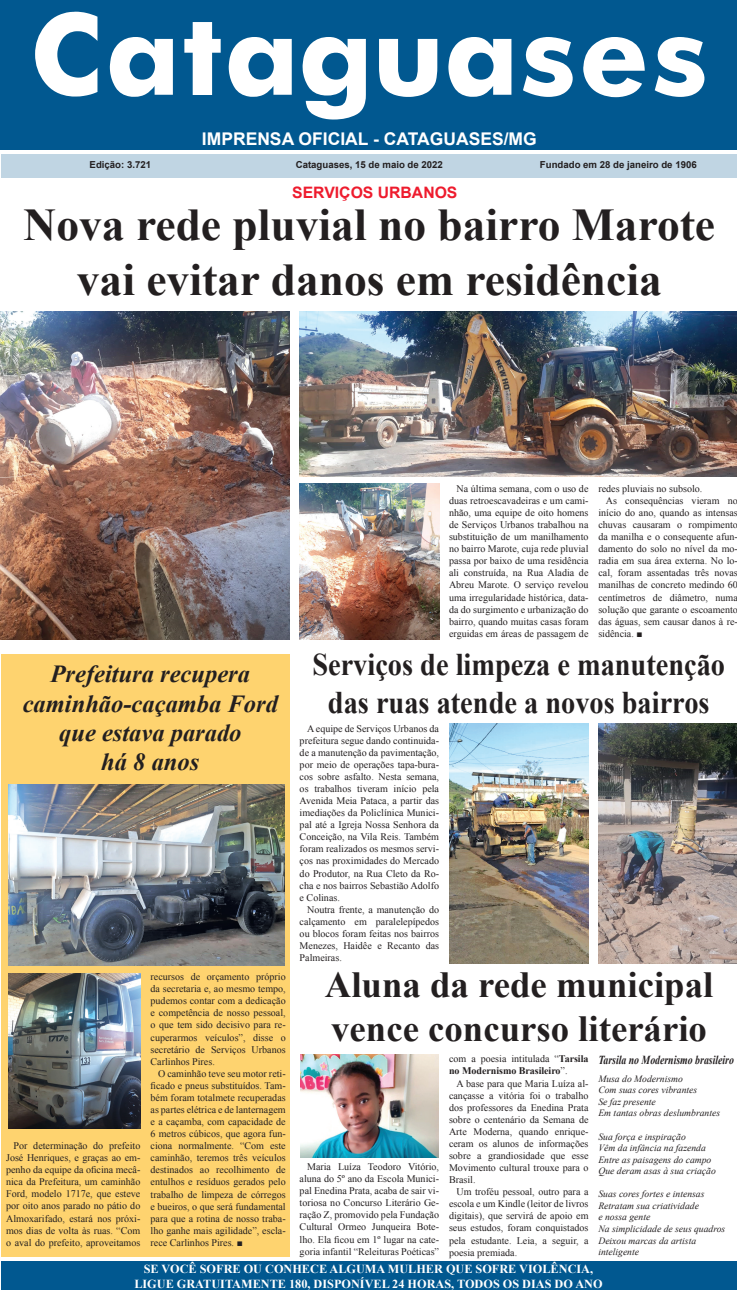
<style>
.page{position:relative;width:737px;height:1290px;background:#fff}
.page>*{position:absolute;margin:0;border:0;box-sizing:border-box;transform-origin:0 0}
.No_Spacing{font:700 127.75px "Futura";color:#fff}
.No_Spacing-2{font:700 45.5px "Times New Roman";color:#231f20}
.No_Spacing-3{font:700 36.75px/44.1px "Times New Roman";color:#231f20}
.No_Spacing-4{font:700 31.5px/37.8px "Times New Roman";color:#231f20;text-align:center;scale:.9 1}
.No_Spacing-5{font:italic 700 24.5px "Times New Roman";color:#231f20}
.No_Spacing-6{font:700 17.5px "Arial";color:#fff}
.No_Spacing-7{font:700 15.75px "Arial";color:#ee1b2d}
.t1{font:700 12.25px "Times New Roman";color:#fff}
.No_Spacing-8{font:italic 700 12.25px "Times New Roman";color:#231f20;scale:.8 1}
.No_Spacing-9{font:10.06px/12.1px "Times New Roman";color:#231f20;text-align:justify}
.t2{font:700 10.06px/12.1px "Times New Roman";letter-spacing:-.005em;color:#231f20}
.No_Spacing-10{font:italic 9.62px "Times New Roman";color:#231f20}
.No_Spacing-11{font:700 9.62px "Arial";color:#231f20}
.s1{font-weight:400}
</style>
<div class="page">
<div style="left:2px;top:1262px;width:735px;height:28px;background:#015890"></div>
<div style="left:1px;top:0;width:736px;height:150px;background:#015890"></div>
<div style="left:1px;top:154px;width:736px;height:24px;background:#c0d5e3"></div>
<img style="left:300px;top:311px;width:437px;height:165px">
<img style="left:1px;top:311px;width:289px;height:328px">
<img style="left:300px;top:484px;width:139px;height:155px">
<div style="left:1px;top:654px;width:289px;height:602px;background:#fed36f"></div>
<img style="left:9px;top:784px;width:275px;height:181px">
<img style="left:9px;top:973px;width:131px;height:155px">
<img style="left:449px;top:724px;width:139px;height:239px">
<img style="left:598px;top:723px;width:139px;height:240px">
<img style="left:300px;top:1055px;width:139px;height:102px">
<p class="No_Spacing" style="left:29px;top:-8px;width:683px">Cataguases</p>
<p class="No_Spacing-6" style="left:202px;top:127px;width:336px">IMPRENSA OFICIAL - CATAGUASES/MG</p>
<p class="No_Spacing-11" style="left:90px;top:158px;width:63px">Edição: 3.721</p>
<p class="No_Spacing-11" style="left:296px;top:158px;width:149px">Cataguases, 15 de maio de 2022</p>
<p class="No_Spacing-11" style="left:540px;top:158px;width:158px">Fundado em 28 de janeiro de 1906</p>
<p class="No_Spacing-7" style="left:292px;top:182px;width:167px">SERVIÇOS URBANOS</p>
<p class="No_Spacing-2" style="left:24px;top:193px;width:693px">Nova rede pluvial no bairro Marote</p>
<p class="No_Spacing-2" style="left:77px;top:248px;width:586px">vai evitar danos em residência</p>
<p class="No_Spacing-5" style="left:51px;top:657px;width:201px">Prefeitura recupera</p>
<p class="No_Spacing-5" style="left:23px;top:686px;width:257px">caminhão-caçamba Ford</p>
<p class="No_Spacing-5" style="left:59px;top:716px;width:184px">que estava parado</p>
<p class="No_Spacing-5" style="left:101px;top:745px;width:100px">há 8 anos</p>
<p class="No_Spacing-9" style="left:6px;top:1139px;width:136px;text-indent:7px">Por determinação do prefeito José Henriques, e graças ao em&shy;penho da equipe da oficina mecâ&shy;nica da Prefeitura, um caminhão Ford, modelo 1717e, que esteve por oito anos parado no pátio do Almoxarifado, estará nos próxi&shy;mos dias de volta às ruas. “Com o aval do prefeito, aproveitamos</p>
<p class="No_Spacing-9" style="left:150px;top:970px;width:137px">recursos de orçamento próprio da secretaria e, ao mesmo tempo, pudemos contar com a dedicação e competência de nosso pessoal, o que tem sido decisivo para re&shy;cuperarmos veículos”, disse o secretário de Serviços Urbanos Carlinhos Pires.</p>
<p class="No_Spacing-9" style="left:150px;top:1067px;width:137px;text-indent:7px">O caminhão teve seu motor reti&shy;ficado e pneus substituídos. Tam&shy;bém foram totalmete recuperadas as partes elétrica e de lanternagem e a caçamba, com capacidade de 6 metros cúbicos, que agora fun&shy;ciona normalmente. “Com este caminhão, teremos três veículos destinados ao recolhimento de entulhos e resíduos gerados pelo trabalho de limpeza de córregos e bueiros, o que será fundamental para que a rotina de nosso traba&shy;lho ganhe mais agilidade”, escla&shy;rece Carlinhos Pires. ■</p>
<p class="No_Spacing-9" style="left:449px;top:482px;width:141px;text-indent:7px">Na última semana, com o uso de duas retroescavadeiras e um cami&shy;nhão, uma equipe de oito homens de Serviços Urbanos trabalhou na substituição de um manilhamento no bairro Marote, cuja rede pluvial passa por baixo de uma residência ali construída, na Rua Aladia de Abreu Marote. O serviço revelou uma irregularidade histórica, data&shy;da do surgimento e urbanização do bairro, quando muitas casas foram erguidas em áreas de passagem de</p>
<p class="No_Spacing-9" style="left:598px;top:482px;width:105px">redes pluviais no subsolo.</p>
<p class="No_Spacing-9" style="left:606px;top:494px;width:133px">As consequências vieram no</p>
<p class="No_Spacing-9" style="left:598px;top:506px;width:141px">início do ano, quando as intensas</p>
<p class="No_Spacing-9" style="left:598px;top:518px;width:141px">chuvas causaram o rompimento</p>
<p class="No_Spacing-9" style="left:598px;top:530px;width:141px">da manilha e o consequente afun-</p>
<p class="No_Spacing-9" style="left:598px;top:543px;width:141px">damento do solo no nível da mo-</p>
<p class="No_Spacing-9" style="left:598px;top:555px;width:141px">radia em sua área externa. No lo-</p>
<p class="No_Spacing-9" style="left:598px;top:567px;width:141px">cal, foram assentadas três novas</p>
<p class="No_Spacing-9" style="left:598px;top:579px;width:141px">manilhas de concreto medindo 60</p>
<p class="No_Spacing-9" style="left:598px;top:591px;width:141px">centímetros de diâmetro, numa</p>
<p class="No_Spacing-9" style="left:598px;top:603px;width:141px">solução que garante o escoamento</p>
<p class="No_Spacing-9" style="left:598px;top:615px;width:141px">das águas, sem causar danos à re-</p>
<p class="No_Spacing-9" style="left:598px;top:627px;width:46px">sidência. ■</p>
<p class="No_Spacing-4" style="left:312px;top:645px;width:460px">Serviços de limpeza e manutenção das ruas atende a novos bairros</p>
<p class="No_Spacing-9" style="left:300px;top:722px;width:141px;text-indent:7px">A equipe de Serviços Urbanos da prefeitura segue dando continuida&shy;de a manutenção da pavimentação, por meio de operações tapa-bura&shy;cos sobre asfalto. Nesta semana, os trabalhos tiveram início pela Avenida Meia Pataca, a partir das imediações da Policlínica Munici&shy;pal até a Igreja Nossa Senhora da Conceição, na Vila Reis. Também foram realizados os mesmos servi&shy;ços nas proximidades do Mercado do Produtor, na Rua Cleto da Ro&shy;cha e nos bairros Sebastião Adolfo e Colinas.</p>
<p class="No_Spacing-9" style="left:300px;top:903px;width:141px;text-indent:7px">Noutra frente, a manutenção do calçamento em paralelepípedos ou blocos foram feitas nos bairros Menezes, Haidêe e Recanto das Palmeiras.</p>
<p class="No_Spacing-3" style="left:325px;top:962px;width:390px">Aluna da rede municipal vence concurso literário</p>
<p class="No_Spacing-9" style="left:300px;top:1160px;width:141px;text-indent:7px">Maria Luíza Teodoro Vitório, aluna do 5º ano da Escola Munici&shy;pal Enedina Prata, acaba de sair vi&shy;toriosa no Concurso Literário Ge&shy;ração Z, promovido pela Fundação Cultural Ormeo Junqueira Bote&shy;lho. Ela ficou em 1º lugar na cate&shy;goria infantil “Releituras Poéticas”</p>
<p class="t2" style="left:449px;top:1053px;width:141px"><span class="s1">com a poesia intitulada “</span>Tarsila no Modernismo Brasileiro<span class="s1">”.</span></p>
<p class="No_Spacing-9" style="left:449px;top:1077px;width:141px;text-indent:7px">A base para que Maria Luíza al&shy;cançasse a vitória foi o trabalho dos professores da Enedina Prata sobre o centenário da Semana de Arte Moderna, quando enrique&shy;ceram os alunos de informações sobre a grandiosidade que esse Movimento cultural trouxe para o Brasil.</p>
<p class="No_Spacing-9" style="left:449px;top:1185px;width:141px;text-indent:7px">Um troféu pessoal, outro para a escola e um Kindle (leitor de livros digitais), que servirá de apoio em seus estudos, foram conquistados pela estudante. Leia, a seguir, a poesia premiada.</p>
<p class="No_Spacing-8" style="left:598px;top:1051px;width:171px">Tarsila no Modernismo brasileiro</p>
<p class="No_Spacing-10" style="left:598px;top:1072px;width:86px">Musa do Modernismo</p>
<p class="No_Spacing-10" style="left:598px;top:1083px;width:100px">Com suas cores vibrantes</p>
<p class="No_Spacing-10" style="left:598px;top:1095px;width:59px">Se faz presente</p>
<p class="No_Spacing-10" style="left:598px;top:1106px;width:123px">Em tantas obras deslumbrantes</p>
<p class="No_Spacing-10" style="left:598px;top:1129px;width:89px">Sua força e inspiração</p>
<p class="No_Spacing-10" style="left:598px;top:1141px;width:109px">Vêm da infância na fazenda</p>
<p class="No_Spacing-10" style="left:598px;top:1153px;width:114px">Entre as paisagens do campo</p>
<p class="No_Spacing-10" style="left:598px;top:1164px;width:119px">Que deram asas à sua criação</p>
<p class="No_Spacing-10" style="left:598px;top:1187px;width:108px">Suas cores fortes e intensas</p>
<p class="No_Spacing-10" style="left:598px;top:1199px;width:102px">Retratam sua criatividade</p>
<p class="No_Spacing-10" style="left:598px;top:1210px;width:53px">e nossa gente</p>
<p class="No_Spacing-10" style="left:598px;top:1222px;width:128px">Na simplicidade de seus quadros</p>
<p class="No_Spacing-10" style="left:598px;top:1233px;width:99px">Deixou marcas da artista</p>
<p class="No_Spacing-10" style="left:598px;top:1245px;width:42px">inteligente</p>
<p class="t1" style="left:144px;top:1260px;width:451px">SE VOCÊ SOFRE OU CONHECE ALGUMA MULHER QUE SOFRE VIOLÊNCIA,</p>
<p class="t1" style="left:134px;top:1275px;width:470px">LIGUE GRATUITAMENTE 180, DISPONÍVEL 24 HORAS, TODOS OS DIAS DO ANO</p>
</div>
